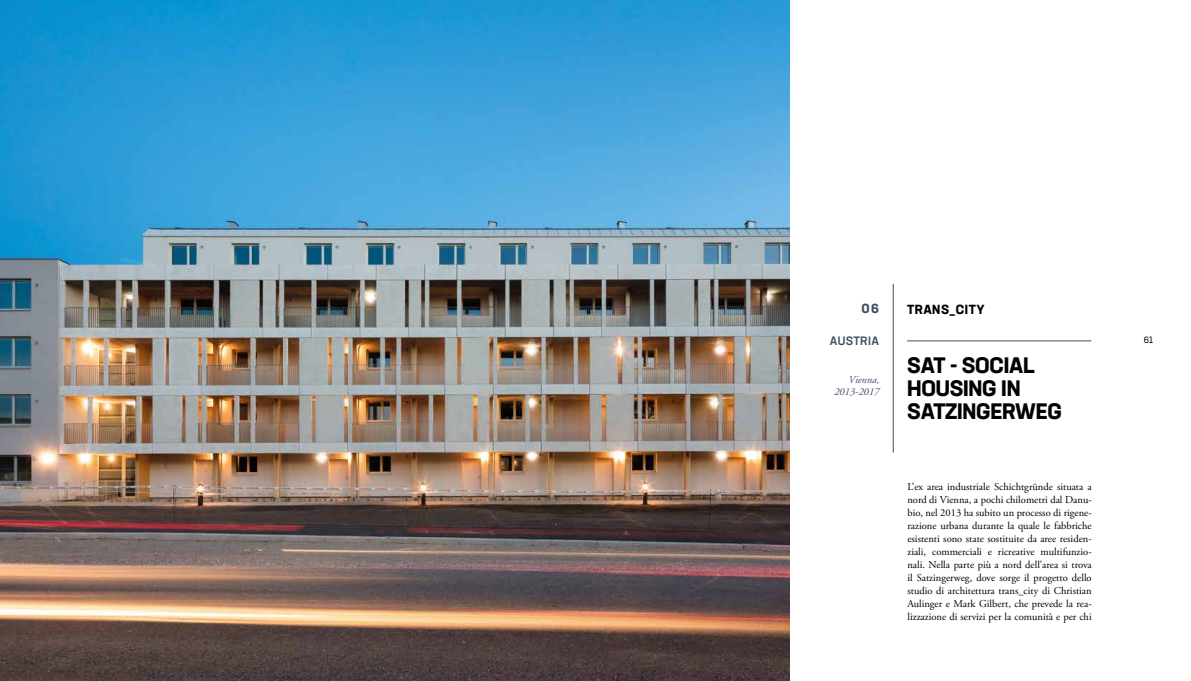
<style>
.page{position:relative;width:1191px;height:681px;background:#fff}
.page>*{position:absolute;margin:0;border:0;box-sizing:border-box;transform-origin:0 0}
.t1{font:700 22px/23px "Neusa Next Pro";letter-spacing:-.01em;color:#000}
.t2{font:700 13px "Neusa Next Pro";letter-spacing:.04em;color:#000}
.t3{font:700 13px "Neusa Next Pro";color:#3c4f64}
.t4{font:500 12px "Neusa Next Pro";letter-spacing:.03em;color:#3c4f64}
.t5{font:10.5px/13px "Adobe Garamond Pro";color:#000;text-align:justify}
.t6{font:italic 10.5px/12px "Adobe Garamond";color:#3c4f64;text-align:right}
.t7{font:9px "Neusa Next Pro";color:#000}
</style>
<div class="page">
<hr style="left:893px;top:283px;width:1px;height:169px;background:#3c4f64">
<hr style="left:907px;top:340px;width:184px;height:1px;background:#3c4f64">
<img style="left:0;top:0;width:789px;height:680px">
<p class="t3" style="left:861px;top:300px;width:19px">06</p>
<p class="t4" style="left:830px;top:333px;width:51px">AUSTRIA</p>
<p class="t6" style="left:833px;top:374px;width:47px">Vienna,<br>2013-2017</p>
<p class="t2" style="left:907px;top:300px;width:79px">TRANS_CITY</p>
<p class="t1" style="left:907px;top:353px;width:156px">SAT - SOCIAL<br>HOUSING IN<br>SATZINGERWEG</p>
<p class="t5" style="left:907px;top:480px;width:186px">L’ex area industriale Schichtgründe situata a nord di Vienna, a pochi chilometri dal Danu&shy;bio, nel 2013 ha subito un processo di rigene&shy;razione urbana durante la quale le fabbriche esistenti sono state sostituite da aree residen&shy;ziali, commerciali e ricreative multifunzio&shy;nali. Nella parte più a nord dell’area si trova il Satzingerweg, dove sorge il progetto dello studio di architettura trans_city di Christian Aulinger e Mark Gilbert, che prevede la rea&shy;lizzazione di servizi per la comunità e per chi</p>
<p class="t7" style="left:1143px;top:334px;width:11px">61</p>
</div>
